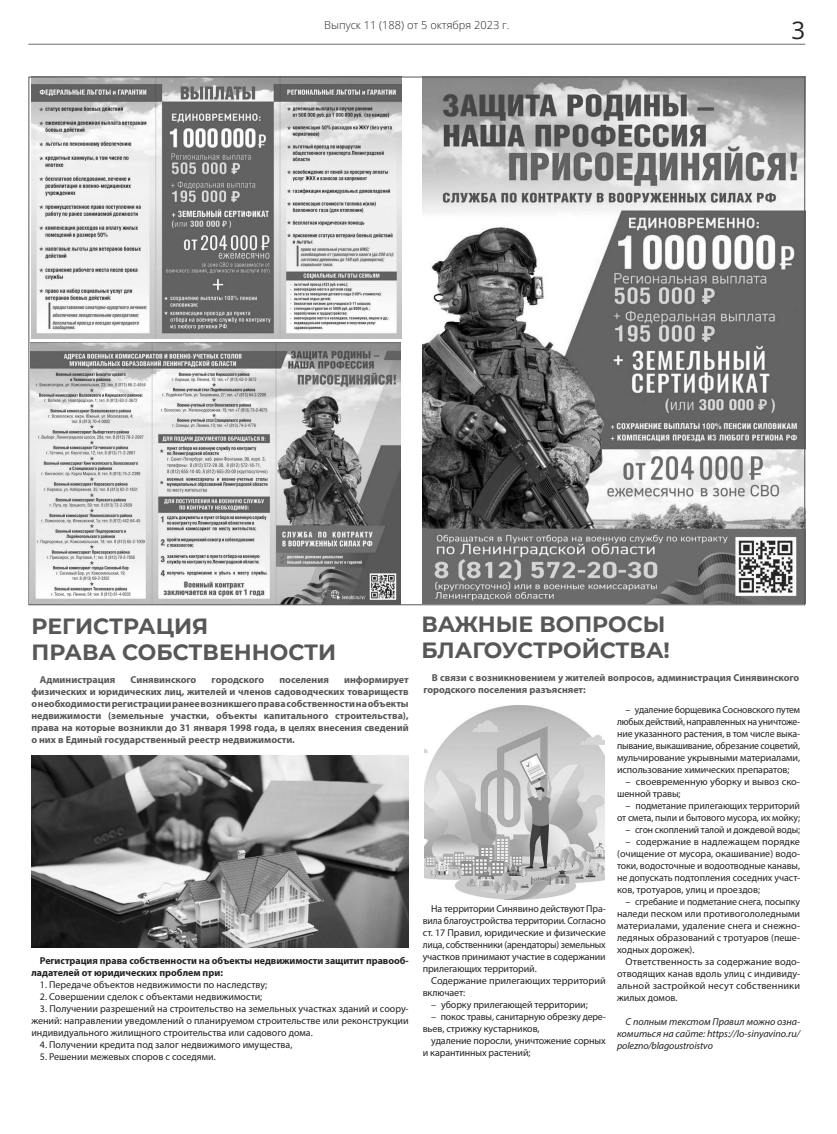
<style>
.page{position:relative;width:837px;height:1134px;background:#fff}
.page>*{position:absolute;margin:0;border:0;box-sizing:border-box;transform-origin:0 0}
.t1{font:24px "Open Sans";color:#222}
.заголовок{font:700 22px "Montserrat";color:#575757}
.t2{font:300 11px "Open Sans";color:#222}
.текс_общий{font:10px/12px "Myriad Pro";letter-spacing:-.005em;color:#222;text-align:justify}
.лид{font:700 10px/12px "Myriad Pro";color:#575757;text-align:justify}
.текс_общий-2{font:700 10px/12px "Myriad Pro";color:#222}
.текс_общий-3{font:italic 10px/12px "Myriad Pro";letter-spacing:-.01em;color:#222;text-align:justify}
</style>
<div class="page">
<hr style="left:28px;top:44px;width:776px;height:1px;background:#6f6f6f">
<img style="left:30px;top:342px;width:370px;height:261px">
<img style="left:31px;top:79px;width:370px;height:260px">
<img style="left:422px;top:77px;width:383px;height:527px">
<img style="left:31px;top:755px;width:377px;height:192px">
<img style="left:424px;top:705px;width:180px;height:194px">
<p class="t2" style="left:324px;top:19px;width:187px">Выпуск 11 (188) от 5 октября 2023 г.</p>
<h1 class="t1" style="left:791px;top:13px;width:15px">3</h1>
<p class="заголовок" style="left:32px;top:610px;width:178px">РЕГИСТРАЦИЯ</p>
<p class="заголовок" style="left:32px;top:636px;width:306px">ПРАВА СОБСТВЕННОСТИ</p>
<p class="лид" style="left:40px;top:674px;width:77px">Администрация</p>
<p class="лид" style="left:130px;top:674px;width:67px">Синявинского</p>
<p class="лид" style="left:211px;top:674px;width:54px">городского</p>
<p class="лид" style="left:279px;top:674px;width:51px">поселения</p>
<p class="лид" style="left:31px;top:674px;width:379px;text-indent:312px">информирует физических и юридических лиц, жителей и членов садоводческих товариществ о необходимости регистрации ранее возникшего права собственности на объекты недвижимости (земельные участки, объекты капитального строительства), права на которые возникли до 31 января 1998 года, в целях внесения сведений о них в Единый государственный реестр недвижимости.</p>
<p class="текс_общий-2" style="left:31px;top:954px;width:379px;text-indent:9px">Регистрация права собственности на объекты недвижимости защитит правооб&shy;ладателей от юридических проблем при:</p>
<p class="текс_общий" style="left:40px;top:978px;width:229px">1. Передаче объектов недвижимости по наследству;</p>
<p class="текс_общий" style="left:40px;top:990px;width:224px">2. Совершении сделок с объектами недвижимости;</p>
<p class="текс_общий" style="left:31px;top:1002px;width:379px;text-indent:9px">3. Получении разрешений на строительство на земельных участках зданий и соору&shy;жений: направлении уведомлений о планируемом строительстве или реконструкции индивидуального жилищного строительства или садового дома.</p>
<p class="текс_общий" style="left:40px;top:1038px;width:254px">4. Получении кредита под залог недвижимого имущества,</p>
<p class="текс_общий" style="left:40px;top:1050px;width:177px">5. Решении межевых споров с соседями.</p>
<p class="заголовок" style="left:421px;top:609px;width:245px">ВАЖНЫЕ ВОПРОСЫ</p>
<p class="заголовок" style="left:421px;top:635px;width:250px">БЛАГОУСТРОЙСТВА!</p>
<p class="лид" style="left:423px;top:671px;width:377px;text-indent:8px">В связи с возникновением у жителей вопросов, администрация Синявинского городского поселения разъясняет:</p>
<p class="текс_общий" style="left:422px;top:903px;width:184px;text-indent:9px">На территории Синявино действуют Пра&shy;вила благоустройства территории. Согласно ст. 17 Правил, юридические и физические лица, собственники (арендаторы) земельных участков принимают участие в содержании прилегающих территорий.</p>
<p class="текс_общий" style="left:422px;top:975px;width:184px;text-indent:9px">Содержание прилегающих территорий включает:</p>
<p class="текс_общий" style="left:431px;top:999px;width:158px">– уборку прилегающей территории;</p>
<p class="текс_общий" style="left:422px;top:1011px;width:184px;text-indent:9px">– покос травы, санитарную обрезку дере&shy;вьев, стрижку кустарников,</p>
<p class="текс_общий" style="left:422px;top:1035px;width:184px;text-indent:9px">удаление поросли, уничтожение сорных и карантинных растений;</p>
<p class="текс_общий" style="left:617px;top:703px;width:184px;text-indent:9px">– удаление борщевика Сосновского путем любых действий, направленных на уничтоже&shy;ние указанного растения, в том числе выка&shy;пывание, выкашивание, обрезание соцветий, мульчирование укрывными материалами, использование химических препаратов;</p>
<p class="текс_общий" style="left:617px;top:775px;width:184px;text-indent:9px">– своевременную уборку и вывоз ско&shy;шенной травы;</p>
<p class="текс_общий" style="left:617px;top:799px;width:184px;text-align:right">– подметание прилегающих территорий от смета, пыли и бытового мусора, их мойку;</p>
<p class="текс_общий" style="left:625px;top:823px;width:176px">– сгон скоплений талой и дождевой воды;</p>
<p class="текс_общий" style="left:617px;top:835px;width:184px;text-indent:9px">– содержание в надлежащем порядке (очищение от мусора, окашивание) водо&shy;токи, водосточные и водоотводные канавы, не допускать подтопления соседних участ&shy;ков, тротуаров, улиц и проездов;</p>
<p class="текс_общий" style="left:617px;top:895px;width:184px;text-indent:9px">– сгребание и подметание снега, посыпку наледи песком или противогололедными материалами, удаление снега и снежно&shy;ледяных образований с тротуаров (пеше&shy;ходных дорожек).</p>
<p class="текс_общий" style="left:617px;top:955px;width:184px;text-indent:9px">Ответственность за содержание водо&shy;отводящих канав вдоль улиц с индивиду&shy;альной застройкой несут собственники жилых домов.</p>
<p class="текс_общий-3" style="left:617px;top:1015px;width:184px;text-indent:9px">С полным текстом Правил можно озна&shy;комиться на сайте: https://lo-sinyavino.ru/ polezno/blagoustroistvo</p>
</div>
